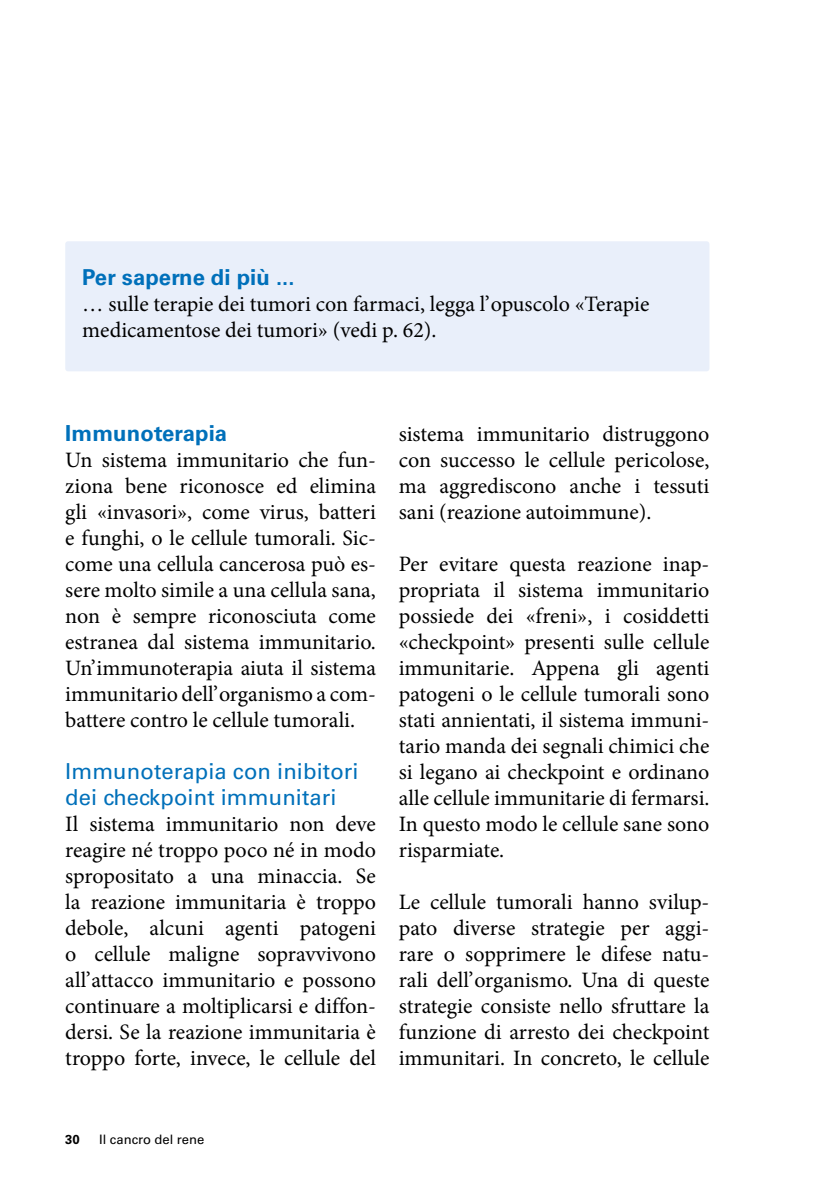
<style>
.page{position:relative;width:840px;height:1191px;background:#fff}
.page>*{position:absolute;margin:0;border:0;box-sizing:border-box;transform-origin:0 0}
.t1{font:22px/26px "Minion Pro";color:#000;text-align:justify}
.t2{font:22px/26px "Univers LT Std";letter-spacing:.005em;color:#0070ba}
.t3{font:700 22px "Univers LT Std";letter-spacing:.005em;color:#0070ba}
.t4{font:13px "Univers LT Std";color:#000}
.t5{font:700 13px "Univers LT Std";color:#000}
</style>
<div class="page">
<div style="left:65px;top:241px;width:644px;height:130px;background:#e9effa;border-radius:3px"></div>
<p class="t3" style="left:82px;top:264px;width:214px">Per saperne di più ...</p>
<p class="t1" style="left:82px;top:291px;width:568px">… sulle terapie dei tumori con farmaci, legga l’opuscolo «Terapie medicamentose dei tumori» (vedi p. 62).</p>
<p class="t3" style="left:65px;top:420px;width:163px">Immunoterapia</p>
<p class="t1" style="left:65px;top:447px;width:312px">Un sistema immunitario che fun&shy;ziona bene riconosce ed elimina gli «invasori», come virus, batteri e funghi, o le cellule tumorali. Sic&shy;come una cellula cancerosa può es&shy;sere molto simile a una cellula sana, non è sempre riconosciuta come estranea dal sistema immunitario.<br>Un’immunoterapia aiuta il sistema immunitario dell’organismo a com&shy;battere contro le cellule tumorali.</p>
<p class="t2" style="left:65px;top:758px;width:295px">Immunoterapia con inibitori dei checkpoint immunitari</p>
<p class="t1" style="left:65px;top:811px;width:312px">Il sistema immunitario non deve reagire né troppo poco né in modo spropositato a una minaccia. Se la reazione immunitaria è troppo debole, alcuni agenti patogeni o cellule maligne sopravvivono all’attacco immunitario e possono continuare a moltiplicarsi e diffon&shy;dersi. Se la reazione immunitaria è troppo forte, invece, le cellule del</p>
<p class="t1" style="left:398px;top:421px;width:312px">sistema immunitario distruggono con successo le cellule pericolose, ma aggrediscono anche i tessuti sani (reazione autoimmune).</p>
<p class="t1" style="left:398px;top:551px;width:312px">Per evitare questa reazione inap&shy;propriata il sistema immunitario possiede dei «freni», i cosiddetti «checkpoint» presenti sulle cellule immunitarie. Appena gli agenti patogeni o le cellule tumorali sono stati annientati, il sistema immuni&shy;tario manda dei segnali chimici che si legano ai checkpoint e ordinano alle cellule immunitarie di fermarsi.<br>In questo modo le cellule sane sono risparmiate.</p>
<p class="t1" style="left:398px;top:889px;width:312px">Le cellule tumorali hanno svilup&shy;pato diverse strategie per aggi&shy;rare o sopprimere le difese natu&shy;rali dell’organismo. Una di queste strategie consiste nello sfruttare la funzione di arresto dei checkpoint immunitari. In concreto, le cellule</p>
<p class="t5" style="left:65px;top:1132px;width:16px">30</p>
<p class="t4" style="left:99px;top:1132px;width:106px">Il cancro del rene</p>
</div>
